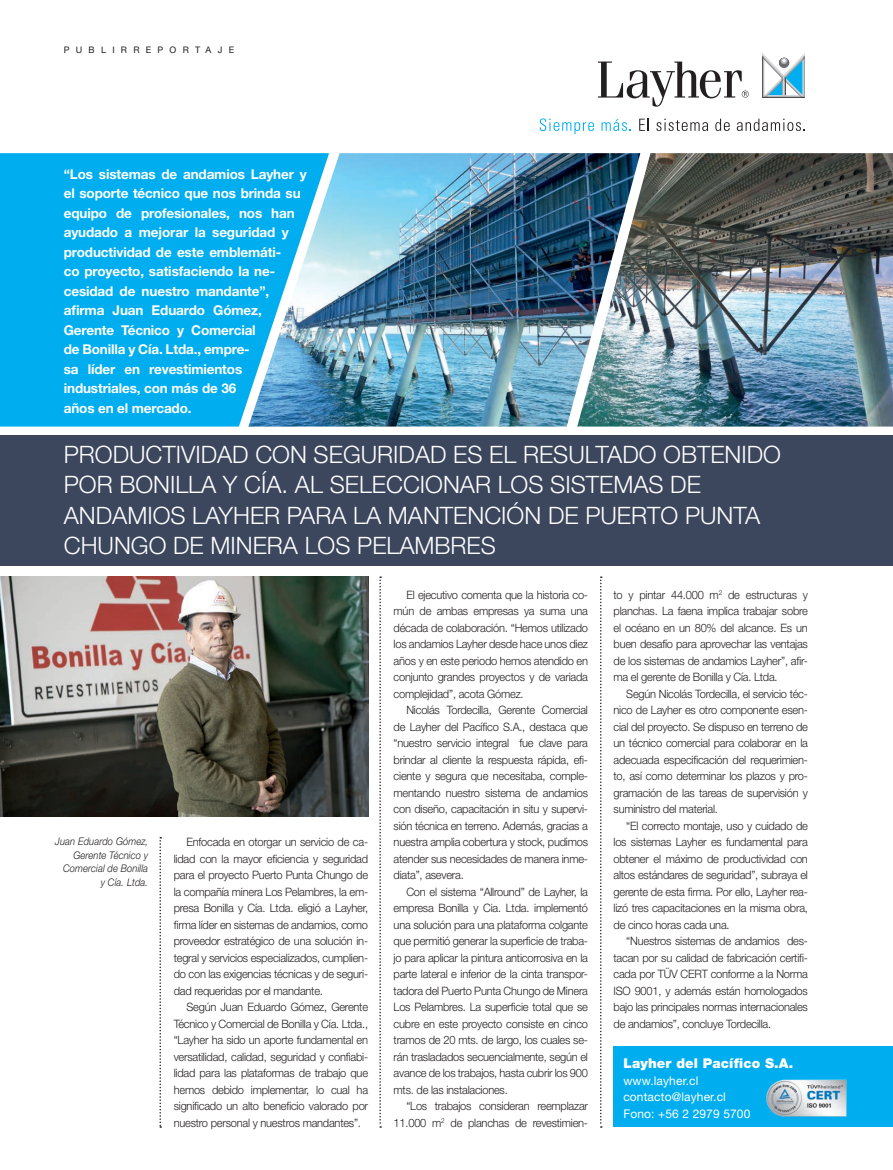
<style>
.page{position:relative;width:893px;height:1170px;background:#fff}
.page>*{position:absolute;margin:0;border:0;box-sizing:border-box;transform-origin:0 0}
.t1{font:300 24px/30px "Helvetica Neue LT Std";color:#fff}
.t2{font:700 13.5px/19.5px "Helvetica Neue LT Std";letter-spacing:-.01em;color:#fff}
.t3{font:900 13.5px "Helvetica Neue LT Std";letter-spacing:.01em;color:#fff}
.t4{font:12px/16.5px "Helvetica Neue LT Std";letter-spacing:.01em;color:#fff}
.t5{font:300 11.55px/16.5px "Helvetica Neue LT Std";letter-spacing:-.02em;color:#231f20;text-align:justify;scale:.96 1}
.t6{font:italic 300 10.5px/13.5px "Helvetica Neue LT Std";letter-spacing:.01em;color:#231f20;text-align:right;scale:.9 1}
.t7{font:9px "Helvetica Neue LT Std";letter-spacing:.695em;color:#231f20}
</style>
<div class="page">
<svg style="left:540px;top:118px;width:54px;height:16px"></svg>
<svg style="left:601px;top:119px;width:30px;height:12px"></svg>
<svg style="left:639px;top:119px;width:10px;height:12px"></svg>
<svg style="left:656px;top:119px;width:52px;height:12px"></svg>
<svg style="left:715px;top:119px;width:15px;height:12px"></svg>
<svg style="left:737px;top:119px;width:68px;height:12px"></svg>
<svg style="left:598px;top:62px;width:151px;height:45px"></svg>
<hr style="left:805px;top:56px;width:1px;height:42px;background:#535355">
<hr style="left:805px;top:56px;width:1px;height:41px;background:#616164">
<hr style="left:762px;top:98px;width:43px;height:1px;background:#464748">
<svg style="left:762px;top:53px;width:43px;height:45px"></svg>
<img style="left:329px;top:153px;width:248px;height:273px">
<img style="left:577px;top:153px;width:316px;height:273px">
<svg style="left:0;top:153px;width:329px;height:273px;background:#14b0eb"></svg>
<div style="left:0;top:435px;width:893px;height:131px;background:#3c475e"></div>
<img style="left:0;top:576px;width:368px;height:240px">
<div style="left:613px;top:1046px;width:280px;height:80px;background:#00aeef"></div>
<svg style="left:600px;top:576px;width:2px;height:551px"></svg>
<svg style="left:379px;top:576px;width:2px;height:551px"></svg>
<svg style="left:159px;top:837px;width:2px;height:290px"></svg>
<img style="left:766px;top:1079px;width:81px;height:38px">
<p class="t7" style="left:64px;top:44px;width:172px">PUBLIRREPORTAJE</p>
<p class="t2" style="left:64px;top:164px;width:244px">“Los sistemas de andamios Layher y el soporte técnico que nos brinda su equipo de profesionales, nos han ayudado a mejorar la seguridad y productividad de este emblemáti-<br>co proyecto, satisfaciendo la ne&shy;cesidad de nuestro mandante”, afirma Juan Eduardo Gómez,<br>Gerente Técnico y Comercial<br>de Bonilla y Cía. Ltda., empre-<br>sa líder en revestimientos industriales, con más de 36<br>años en el mercado.</p>
<h1 class="t1" style="left:64px;top:439px;width:719px">PRODUCTIVIDAD CON SEGURIDAD ES EL RESULTADO OBTENIDO POR BONILLA Y CÍA. AL SELECCIONAR LOS SISTEMAS DE ANDAMIOS LAYHER PARA LA MANTENCIÓN DE PUERTO PUNTA CHUNGO DE MINERA LOS PELAMBRES</h1>
<p class="t6" style="left:55px;top:834px;width:105px">Juan Eduardo Gómez,<br>Gerente Técnico y<br>Comercial de Bonilla<br>y Cía. Ltda.</p>
<p class="t5" style="left:174px;top:833px;width:204px;text-indent:13px">Enfocada en otorgar un servicio de ca&shy;lidad con la mayor eficiencia y seguridad para el proyecto Puerto Punta Chungo de la compañía minera Los Pelambres, la em&shy;presa Bonilla y Cía. Ltda. eligió a Layher, firma líder en sistemas de andamios, como proveedor estratégico de una solución in&shy;tegral y servicios especializados, cumplien&shy;do con las exigencias técnicas y de seguri&shy;dad requeridas por el mandante.</p>
<p class="t5" style="left:174px;top:998px;width:204px;text-indent:13px">Según Juan Eduardo Gómez, Gerente Técnico y Comercial de Bonilla y Cía. Ltda., “Layher ha sido un aporte fundamental en versatilidad, calidad, seguridad y confiabi&shy;lidad para las plataformas de trabajo que hemos debido implementar, lo cual ha significado un alto beneficio valorado por nuestro personal y nuestros mandantes”.</p>
<p class="t5" style="left:394px;top:586px;width:204px;text-indent:13px">El ejecutivo comenta que la historia co&shy;mún de ambas empresas ya suma una década de colaboración. “Hemos utilizado los andamios Layher desde hace unos diez años y en este periodo hemos atendido en conjunto grandes proyectos y de variada complejidad”, acota Gómez.</p>
<p class="t5" style="left:394px;top:701px;width:204px;text-indent:13px">Nicolás Tordecilla, Gerente Comercial de Layher del Pacífico S.A., destaca que “nuestro servicio integral fue clave para brindar al cliente la respuesta rápida, efi&shy;ciente y segura que necesitaba, comple&shy;mentando nuestro sistema de andamios con diseño, capacitación in situ y supervi&shy;sión técnica en terreno. Además, gracias a nuestra amplia cobertura y stock, pudimos atender sus necesidades de manera inme&shy;diata”, asevera.</p>
<p class="t5" style="left:394px;top:883px;width:204px;text-indent:13px">Con el sistema “Allround” de Layher, la empresa Bonilla y Cia. Ltda. implementó una solución para una plataforma colgante que permitió generar la superficie de traba&shy;jo para aplicar la pintura anticorrosiva en la parte lateral e inferior de la cinta transpor&shy;tadora del Puerto Punta Chungo de Minera Los Pelambres. La superficie total que se cubre en este proyecto consiste en cinco tramos de 20 mts. de largo, los cuales se&shy;rán trasladados secuencialmente, según el avance de los trabajos, hasta cubrir los 900 mts. de las instalaciones.</p>
<p class="t5" style="left:394px;top:1097px;width:204px;text-align:right">“Los trabajos consideran reemplazar<br>11.000 m<sup>2</sup> de planchas de revestimien-</p>
<p class="t5" style="left:613px;top:586px;width:204px">to y pintar 44.000 m<sup>2</sup> de estructuras y planchas. La faena implica trabajar sobre el océano en un 80% del alcance. Es un buen desafío para aprovechar las ventajas de los sistemas de andamios Layher”, afir&shy;ma el gerente de Bonilla y Cía. Ltda.</p>
<p class="t5" style="left:613px;top:685px;width:204px;text-indent:13px">Según Nicolás Tordecilla, el servicio téc&shy;nico de Layher es otro componente esen&shy;cial del proyecto. Se dispuso en terreno de un técnico comercial para colaborar en la adecuada especificación del requerimien&shy;to, así como determinar los plazos y pro&shy;gramación de las tareas de supervisión y suministro del material.</p>
<p class="t5" style="left:613px;top:817px;width:204px;text-indent:13px">“El correcto montaje, uso y cuidado de los sistemas Layher es fundamental para obtener el máximo de productividad con altos estándares de seguridad”, subraya el gerente de esta firma. Por ello, Layher rea&shy;lizó tres capacitaciones en la misma obra, de cinco horas cada una.</p>
<p class="t5" style="left:613px;top:932px;width:204px;text-indent:13px">“Nuestros sistemas de andamios des&shy;tacan por su calidad de fabricación certifi&shy;cada por TÜV CERT conforme a la Norma ISO 9001, y además están homologados bajo las principales normas internacionales de andamios”, concluye Tordecilla.</p>
<p class="t3" style="left:623px;top:1055px;width:171px">Layher del Pacífico S.A.</p>
<p class="t4" style="left:623px;top:1072px;width:129px">www.layher.cl contacto@layher.cl<br>Fono: +56 2 2979 5700</p>
</div>
